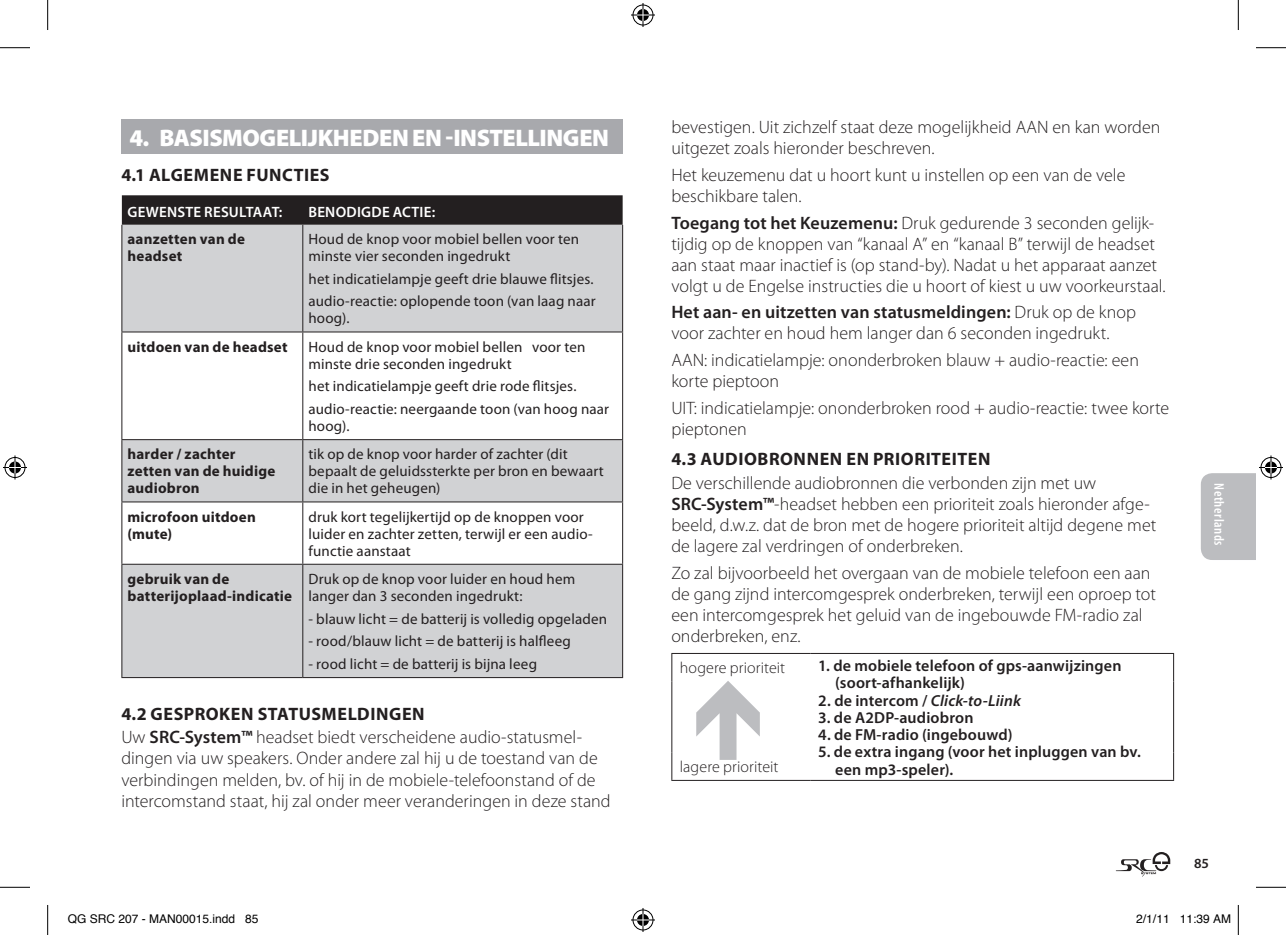
<style>
.page{position:relative;width:1286px;height:935px;background:#fff}
.page>*{position:absolute;margin:0;border:0;box-sizing:border-box;transform-origin:0 0}
.t1{font:900 24px "Myriad Pro";letter-spacing:-.02em;color:#fff}
.t2{font:300 18px/21px "Myriad Pro";color:#231f20}
.t3{font:700 18px "Myriad Pro";letter-spacing:.03em;color:#231f20}
.t4{font:600 16px/17.2px "Myriad Pro";letter-spacing:.01em;color:#231f20}
.t5{font:300 16px "Myriad Pro";letter-spacing:.005em;color:#231f20}
.t6{font:italic 600 16px "Myriad Pro";letter-spacing:.01em;color:#231f20}
.t7{font:15px/17px "Myriad Pro";letter-spacing:.01em;color:#231f20}
.t8{font:700 15px/17px "Myriad Pro";letter-spacing:.015em;color:#231f20}
.t9{font:600 15px "Myriad Pro";letter-spacing:.015em;color:#fff}
.t10{font:600 condensed 14px "Myriad Pro";letter-spacing:.04em;color:#fff}
.t11{font:600 14px "Myriad Pro";color:#231f20}
.t12{font:12px "Helvetica";color:#000}
.s1{font-weight:700}
.s2{font-weight:600}
.s3{font-style:normal}
</style>
<div class="page">
<svg style="left:1116px;top:852px;width:54px;height:24px"></svg>
<div style="left:121px;top:120px;width:502px;height:34px;background:#a8a9ad"></div>
<div style="left:122px;top:195px;width:501px;height:30px;background:#231f20"></div>
<svg style="left:122px;top:225px;width:500px;height:452px;fill:#d1d2d4"></svg>
<hr style="left:302px;top:225px;width:1px;height:106px;background:#231f20">
<hr style="left:121px;top:331px;width:182px;height:1px;background:#231f20">
<hr style="left:303px;top:331px;width:320px;height:1px;background:#231f20">
<hr style="left:302px;top:332px;width:1px;height:107px;background:#231f20">
<hr style="left:302px;top:502px;width:1px;height:61px;background:#231f20">
<hr style="left:121px;top:563px;width:182px;height:1px;background:#231f20">
<hr style="left:303px;top:563px;width:320px;height:1px;background:#231f20">
<hr style="left:302px;top:564px;width:1px;height:113px;background:#231f20">
<hr style="left:121px;top:225px;width:1px;height:106px;background:#231f20">
<hr style="left:622px;top:225px;width:1px;height:106px;background:#231f20">
<hr style="left:121px;top:332px;width:1px;height:107px;background:#231f20">
<hr style="left:622px;top:332px;width:1px;height:107px;background:#231f20">
<hr style="left:121px;top:502px;width:1px;height:61px;background:#231f20">
<hr style="left:622px;top:502px;width:1px;height:61px;background:#231f20">
<hr style="left:121px;top:564px;width:1px;height:113px;background:#231f20">
<hr style="left:622px;top:564px;width:1px;height:113px;background:#231f20">
<hr style="left:121px;top:677px;width:182px;height:1px;background:#231f20">
<hr style="left:303px;top:677px;width:320px;height:1px;background:#231f20">
<hr style="left:121px;top:440px;width:1px;height:61px;background:#231f20">
<hr style="left:121px;top:439px;width:182px;height:1px;background:#231f20">
<hr style="left:302px;top:440px;width:1px;height:61px;background:#231f20">
<hr style="left:622px;top:440px;width:1px;height:61px;background:#231f20">
<hr style="left:303px;top:439px;width:320px;height:1px;background:#231f20">
<hr style="left:121px;top:501px;width:182px;height:1px;background:#231f20">
<hr style="left:303px;top:501px;width:320px;height:1px;background:#231f20">
<hr style="left:810px;top:653px;width:364px;height:1px;background:#231f20">
<svg style="left:1173px;top:654px;width:1px;height:27px"></svg>
<hr style="left:1173px;top:681px;width:1px;height:71px;background:#231f20">
<svg style="left:1173px;top:752px;width:1px;height:27px"></svg>
<hr style="left:810px;top:779px;width:364px;height:1px;background:#231f20">
<hr style="left:671px;top:653px;width:139px;height:1px;background:#231f20">
<svg style="left:671px;top:654px;width:1px;height:27px"></svg>
<hr style="left:671px;top:681px;width:1px;height:71px;background:#231f20">
<svg style="left:671px;top:752px;width:1px;height:27px"></svg>
<hr style="left:671px;top:779px;width:139px;height:1px;background:#231f20">
<hr style="left:0;top:47px;width:30px;height:1px;background:#000">
<hr style="left:1256px;top:47px;width:30px;height:1px;background:#000">
<hr style="left:0;top:886px;width:30px;height:1px;background:#000">
<hr style="left:1256px;top:886px;width:30px;height:1px;background:#000">
<hr style="left:47px;top:0;width:1px;height:30px;background:#000">
<hr style="left:47px;top:904px;width:1px;height:30px;background:#000">
<hr style="left:1238px;top:0;width:1px;height:30px;background:#000">
<hr style="left:1238px;top:904px;width:1px;height:30px;background:#000">
<svg style="left:631px;top:3px;width:24px;height:24px"></svg>
<svg style="left:631px;top:908px;width:24px;height:23px"></svg>
<svg style="left:3px;top:455px;width:24px;height:24px"></svg>
<svg style="left:1201px;top:455px;width:82px;height:105px"></svg>
<h1 class="t1" style="left:129px;top:122px;width:481px">4. BASISMOGELIJKHEDEN EN -INSTELLINGEN</h1>
<p class="t3" style="left:121px;top:163px;width:210px">4.1 ALGEMENE FUNCTIES</p>
<p class="t9" style="left:128px;top:202px;width:156px">GEWENSTE RESULTAAT:</p>
<p class="t9" style="left:308px;top:202px;width:128px">BENODIGDE ACTIE:</p>
<p class="t8" style="left:128px;top:230px;width:119px">aanzetten van de headset</p>
<p class="t7" style="left:308px;top:230px;width:272px">Houd de knop voor mobiel bellen voor ten minste vier seconden ingedrukt</p>
<p class="t7" style="left:308px;top:267px;width:289px;line-height:22.6px">het indicatielampje geeft drie blauwe flitsjes. audio-reactie: oplopende toon (van laag naar</p>
<p class="t7" style="left:308px;top:309px;width:43px">hoog).</p>
<p class="t8" style="left:128px;top:337px;width:162px">uitdoen van de headset</p>
<p class="t7" style="left:308px;top:338px;width:278px">Houd de knop voor mobiel bellen voor ten minste drie seconden ingedrukt</p>
<p class="t7" style="left:308px;top:375px;width:302px;line-height:22.6px">het indicatielampje geeft drie rode flitsjes. audio-reactie: neergaande toon (van hoog naar</p>
<p class="t7" style="left:308px;top:417px;width:43px">hoog).</p>
<p class="t8" style="left:128px;top:445px;width:149px">harder / zachter zetten van de huidige audiobron</p>
<p class="t7" style="left:308px;top:445px;width:297px">tik op de knop voor harder of zachter (dit bepaalt de geluidssterkte per bron en bewaart die in het geheugen)</p>
<p class="t8" style="left:128px;top:507px;width:130px">microfoon uitdoen (mute)</p>
<p class="t7" style="left:308px;top:508px;width:286px">druk kort tegelijkertijd op de knoppen voor luider en zachter zetten, terwijl er een audio&shy;functie aanstaat</p>
<p class="t8" style="left:128px;top:570px;width:166px">gebruik van de batterijoplaad-indicatie</p>
<p class="t7" style="left:308px;top:570px;width:268px">Druk op de knop voor luider en houd hem langer dan 3 seconden ingedrukt:</p>
<p class="t7" style="left:308px;top:609px;width:300px">- blauw licht = de batterij is volledig opgeladen</p>
<p class="t7" style="left:308px;top:632px;width:264px">- rood/blauw licht = de batterij is halfleeg</p>
<p class="t7" style="left:308px;top:655px;width:230px">- rood licht = de batterij is bijna leeg</p>
<p class="t2" style="left:121px;top:701px;width:462px;line-height:23.8px"><span class="s1">4.2 GESPROKEN STATUSMELDINGEN<br></span>Uw <span class="s2">SRC‑System™</span> headset biedt verscheidene audio-statusmel-</p>
<p class="t2" style="left:121px;top:747px;width:491px">dingen via uw speakers. Onder andere zal hij u de toestand van de verbindingen melden, bv. of hij in de mobiele-telefoonstand of de intercomstand staat, hij zal onder meer veranderingen in deze stand</p>
<p class="t2" style="left:671px;top:117px;width:491px">bevestigen. Uit zichzelf staat deze mogelijkheid AAN en kan worden uitgezet zoals hieronder beschreven.</p>
<p class="t2" style="left:671px;top:164px;width:456px">Het keuzemenu dat u hoort kunt u instellen op een van de vele beschikbare talen.</p>
<p class="t2" style="left:671px;top:212px;width:496px"><span class="s2">Toegang tot het Keuzemenu:</span> Druk gedurende 3 seconden gelijk&shy;tijdig op de knoppen van “kanaal A” en “kanaal B” terwijl de headset aan staat maar inactief is (op stand-by). Nadat u het apparaat aanzet volgt u de Engelse instructies die u hoort of kiest u uw voorkeurstaal.</p>
<p class="t2" style="left:671px;top:302px;width:466px"><span class="s2">Het aan- en uitzetten van statusmeldingen:</span> Druk op de knop voor zachter en houd hem langer dan 6 seconden ingedrukt.</p>
<p class="t2" style="left:671px;top:349px;width:469px">AAN: indicatielampje: ononderbroken blauw + audio-reactie: een korte pieptoon</p>
<p class="t2" style="left:671px;top:397px;width:499px">UIT: indicatielampje: ononderbroken rood + audio-reactie: twee korte pieptonen</p>
<p class="t3" style="left:671px;top:447px;width:321px">4.3 AUDIOBRONNEN EN PRIORITEITEN</p>
<p class="t2" style="left:671px;top:472px;width:486px">De verschillende audiobronnen die verbonden zijn met uw <span class="s2">SRC‑System™</span>-headset hebben een prioriteit zoals hieronder afge&shy;beeld, d.w.z. dat de bron met de hogere prioriteit altijd degene met de lagere zal verdringen of onderbreken.</p>
<p class="t2" style="left:671px;top:562px;width:486px">Zo zal bijvoorbeeld het overgaan van de mobiele telefoon een aan de gang zijnd intercomgesprek onderbreken, terwijl een oproep tot een intercomgesprek het geluid van de ingebouwde FM-radio zal onderbreken, enz.</p>
<p class="t5" style="left:680px;top:658px;width:107px">hogere prioriteit</p>
<p class="t4" style="left:835px;top:656px;width:288px;text-indent:-17px">1. de mobiele telefoon of gps-aanwijzingen (soort-afhankelijk)</p>
<p class="t6" style="left:818px;top:690px;width:204px"><span class="s3">2. de intercom /</span> Click-to-Liink</p>
<p class="t4" style="left:818px;top:708px;width:157px">3. de A2DP-audiobron</p>
<p class="t4" style="left:818px;top:725px;width:196px">4. de FM-radio (ingebouwd)</p>
<p class="t4" style="left:835px;top:743px;width:307px;text-indent:-17px">5. de extra ingang (voor het inpluggen van bv. een mp3-speler).</p>
<p class="t5" style="left:680px;top:757px;width:100px">lagere prioriteit</p>
<p class="t10" style="left:1228px;top:483px;width:64px;rotate:90deg">Netherlands</p>
<p class="t11" style="left:1194px;top:854px;width:17px">85</p>
<p class="t12" style="left:68px;top:909px;width:192px">QG SRC 207 - MAN00015.indd 85</p>
<p class="t12" style="left:1136px;top:909px;width:96px">2/1/11 11:39 AM</p>
</div>
